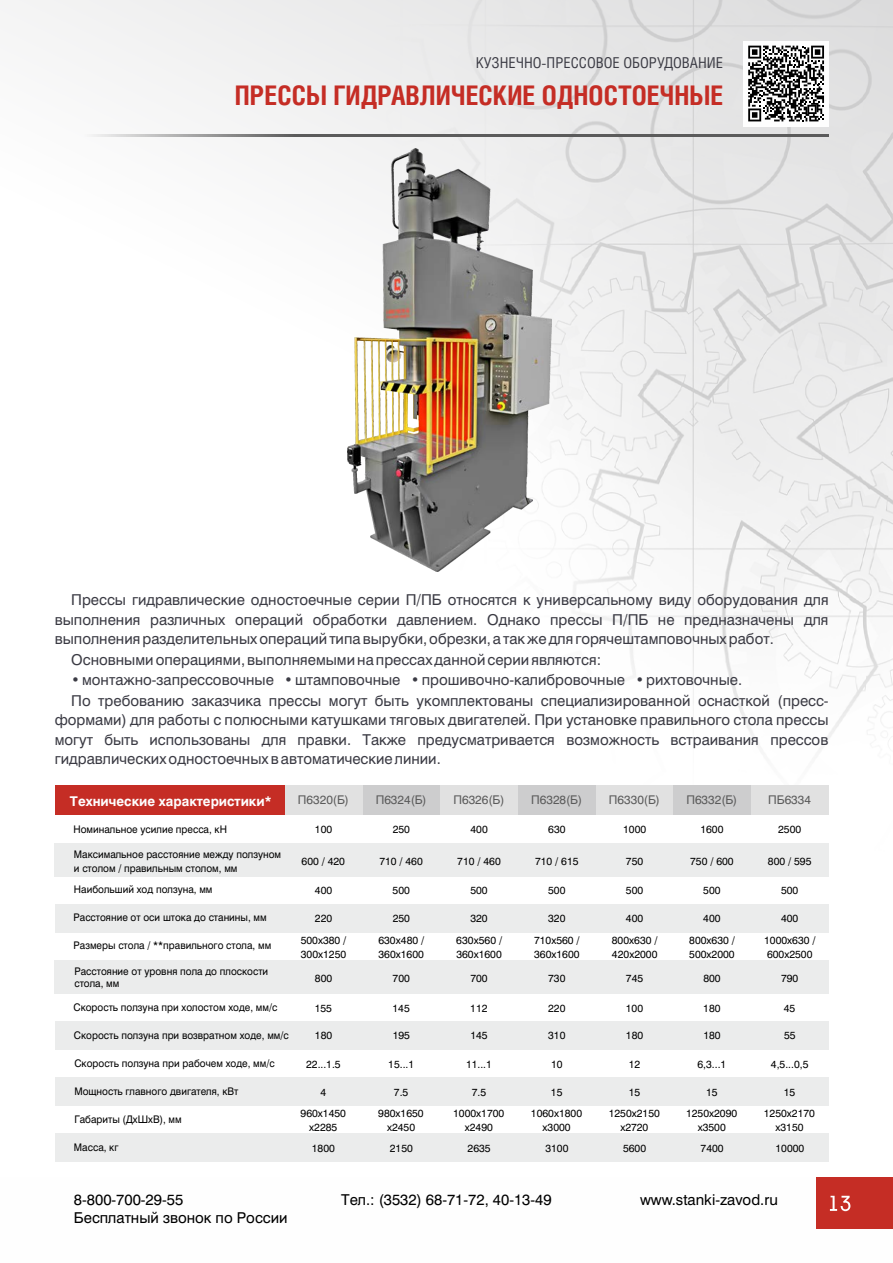
<style>
.page{position:relative;width:893px;height:1263px;background:#fff}
.page>*{position:absolute;margin:0;border:0;box-sizing:border-box;transform-origin:0 0}
.t1{font:700 27px "Helios Cond";color:#c52d25}
.t2{font:15px/19.5px "Swiss 721 BT";color:#3b3b44;text-align:justify}
.t3{font:15px "Swiss 721 BT";color:#000}
.t4{font:15px "Helios Cond";color:#3b3b44}
.t5{font:700 13.5px "Swiss 721 BT";color:#fefefe}
.t6{font:12px "Swiss 721 BT";color:#5b5b5b}
.t7{font:10.5px/21.8px "Swiss 721 BT";color:#000;text-align:center}
.t8{font:10.5px/11.2px "Swiss 721 BT";color:#000;scale:.96 1}
</style>
<div class="page">
<img style="left:0;top:0;width:893px;height:1178px">
<div style="left:816px;top:1178px;width:77px;height:51px;background:#c52d25"></div>
<hr style="left:84px;top:134px;width:745px;height:2px;background:#5b5b5b">
<svg style="left:830px;top:1196px;width:20px;height:15px"></svg>
<div style="left:55px;top:785px;width:230px;height:29px;background:#c52d25"></div>
<div style="left:596px;top:785px;width:77px;height:29px;background:#e1e1e1"></div>
<div style="left:518px;top:785px;width:78px;height:29px;background:#cdcdce"></div>
<div style="left:751px;top:785px;width:78px;height:29px;background:#e1e1e1"></div>
<div style="left:673px;top:785px;width:78px;height:29px;background:#cdcdce"></div>
<div style="left:55px;top:960px;width:298px;height:34px;background:#ebecec"></div>
<div style="left:353px;top:960px;width:95px;height:34px;background:#ebecec"></div>
<div style="left:448px;top:960px;width:95px;height:34px;background:#ebecec"></div>
<div style="left:543px;top:960px;width:95px;height:34px;background:#ebecec"></div>
<div style="left:638px;top:960px;width:95px;height:34px;background:#ebecec"></div>
<div style="left:733px;top:960px;width:96px;height:34px;background:#ebecec"></div>
<div style="left:55px;top:904px;width:774px;height:28px;background:#ebecec"></div>
<div style="left:55px;top:1077px;width:774px;height:28px;background:#ebecec"></div>
<div style="left:55px;top:1133px;width:774px;height:28px;background:#ebecec"></div>
<div style="left:55px;top:1021px;width:774px;height:28px;background:#ebecec"></div>
<div style="left:55px;top:843px;width:298px;height:34px;background:#ebecec"></div>
<div style="left:353px;top:843px;width:95px;height:34px;background:#ebecec"></div>
<div style="left:448px;top:843px;width:95px;height:34px;background:#ebecec"></div>
<div style="left:543px;top:843px;width:95px;height:34px;background:#ebecec"></div>
<div style="left:638px;top:843px;width:95px;height:34px;background:#ebecec"></div>
<div style="left:733px;top:843px;width:96px;height:34px;background:#ebecec"></div>
<div style="left:440px;top:785px;width:78px;height:29px;background:#e1e1e1"></div>
<div style="left:362px;top:785px;width:78px;height:29px;background:#cdcdce"></div>
<div style="left:285px;top:785px;width:77px;height:29px;background:#e1e1e1"></div>
<div style="left:744px;top:41px;width:85px;height:85px;background:#fefefe"></div>
<svg style="left:748px;top:46px;width:76px;height:75px"></svg>
<img style="left:348px;top:149px;width:204px;height:423px">
<p class="t4" style="left:476px;top:56px;width:249px">КУЗНЕЧНО-ПРЕССОВОЕ ОБОРУДОВАНИЕ</p>
<h1 class="t1" style="left:235px;top:83px;width:490px">ПРЕССЫ ГИДРАВЛИЧЕСКИЕ ОДНОСТОЕЧНЫЕ</h1>
<p class="t2" style="left:55px;top:592px;width:775px;text-indent:17px">Прессы гидравлические одностоечные серии П/ПБ относятся к универсальному виду оборудования для выполнения различных операций обработки давлением. Однако прессы П/ПБ не предназначены для выполнения разделительных операций типа вырубки, обрезки, а так же для горячештамповочных работ.</p>
<p class="t2" style="left:71px;top:651px;width:531px">Основными операциями, выполняемыми на прессах данной серии являются:</p>
<p class="t2" style="left:71px;top:671px;width:672px">• монтажно-запрессовочные • штамповочные • прошивочно-калибровочные • рихтовочные.</p>
<p class="t2" style="left:55px;top:692px;width:775px;text-indent:17px">По требованию заказчика прессы могут быть укомплектованы специализированной оснасткой (пресс&shy;формами) для работы с полюсными катушками тяговых двигателей. При установке правильного стола прессы могут быть использованы для правки. Также предусматривается возможность встраивания прессов гидравлических одностоечных в автоматические линии.</p>
<p class="t5" style="left:70px;top:795px;width:203px">Технические характеристики*</p>
<p class="t8" style="left:74px;top:825px;width:161px">Номинальное усилие пресса, кН</p>
<p class="t6" style="left:298px;top:795px;width:52px">П6320(Б)</p>
<p class="t6" style="left:376px;top:795px;width:52px">П6324(Б)</p>
<p class="t6" style="left:453px;top:795px;width:52px">П6326(Б)</p>
<p class="t6" style="left:531px;top:795px;width:52px">П6328(Б)</p>
<p class="t6" style="left:609px;top:795px;width:52px">П6330(Б)</p>
<p class="t6" style="left:686px;top:795px;width:52px">П6332(Б)</p>
<p class="t6" style="left:768px;top:795px;width:44px">ПБ6334</p>
<p class="t7" style="left:315px;top:819px;width:19px">100</p>
<p class="t7" style="left:393px;top:819px;width:19px">250</p>
<p class="t7" style="left:471px;top:819px;width:19px">400</p>
<p class="t7" style="left:548px;top:819px;width:19px">630</p>
<p class="t7" style="left:623px;top:819px;width:25px">1000</p>
<p class="t7" style="left:700px;top:819px;width:25px">1600</p>
<p class="t7" style="left:778px;top:819px;width:25px">2500</p>
<p class="t8" style="left:74px;top:848px;width:217px;line-height:13.6px">Максимальное расстояние между ползуном и столом / правильным столом, мм</p>
<p class="t7" style="left:302px;top:851px;width:45px">600 / 420</p>
<p class="t7" style="left:379px;top:851px;width:45px">710 / 460</p>
<p class="t7" style="left:457px;top:851px;width:45px">710 / 460</p>
<p class="t7" style="left:535px;top:851px;width:45px">710 / 615</p>
<p class="t7" style="left:626px;top:851px;width:19px">750</p>
<p class="t7" style="left:690px;top:851px;width:45px">750 / 600</p>
<p class="t7" style="left:768px;top:851px;width:45px">800 / 595</p>
<p class="t8" style="left:74px;top:885px;width:146px">Наибольший ход ползуна, мм</p>
<p class="t8" style="left:74px;top:913px;width:203px">Расстояние от оси штока до станины, мм</p>
<p class="t8" style="left:74px;top:941px;width:207px">Размеры стола / **правильного стола, мм</p>
<p class="t8" style="left:74px;top:967px;width:203px">Расстояние от уровня пола до плоскости стола, мм</p>
<p class="t8" style="left:74px;top:1003px;width:214px">Скорость ползуна при холостом ходе, мм/с</p>
<p class="t7" style="left:315px;top:881px;width:19px">400</p>
<p class="t7" style="left:301px;top:909px;width:47px">220<br>500x380 /</p>
<p class="t7" style="left:301px;top:944px;width:47px">300x1250</p>
<p class="t7" style="left:315px;top:968px;width:19px">800</p>
<p class="t7" style="left:315px;top:998px;width:19px">155</p>
<p class="t7" style="left:393px;top:881px;width:19px">500</p>
<p class="t7" style="left:378px;top:909px;width:47px">250<br>630x480 /</p>
<p class="t7" style="left:379px;top:944px;width:47px">360x1600</p>
<p class="t7" style="left:393px;top:968px;width:19px">700</p>
<p class="t7" style="left:392px;top:998px;width:19px">145</p>
<p class="t7" style="left:470px;top:881px;width:19px">500</p>
<p class="t7" style="left:456px;top:909px;width:47px">320<br>630x560 /</p>
<p class="t7" style="left:456px;top:944px;width:47px">360x1600</p>
<p class="t7" style="left:470px;top:968px;width:19px">700</p>
<p class="t7" style="left:470px;top:998px;width:19px">112</p>
<p class="t7" style="left:548px;top:881px;width:19px">500</p>
<p class="t7" style="left:534px;top:909px;width:47px">320<br>710x560 /</p>
<p class="t7" style="left:534px;top:944px;width:47px">360x1600</p>
<p class="t7" style="left:548px;top:968px;width:19px">730</p>
<p class="t7" style="left:548px;top:998px;width:19px">220</p>
<p class="t7" style="left:626px;top:881px;width:19px">500</p>
<p class="t7" style="left:612px;top:909px;width:47px">400<br>800x630 /</p>
<p class="t7" style="left:612px;top:944px;width:47px">420x2000</p>
<p class="t7" style="left:626px;top:968px;width:19px">745</p>
<p class="t7" style="left:626px;top:998px;width:19px">100</p>
<p class="t7" style="left:703px;top:881px;width:19px">500</p>
<p class="t7" style="left:689px;top:909px;width:47px">400<br>800x630 /</p>
<p class="t7" style="left:689px;top:944px;width:47px">500x2000</p>
<p class="t7" style="left:703px;top:968px;width:19px">800</p>
<p class="t7" style="left:703px;top:998px;width:19px">180</p>
<p class="t7" style="left:781px;top:881px;width:19px">500</p>
<p class="t7" style="left:764px;top:909px;width:53px">400<br>1000x630 /</p>
<p class="t7" style="left:767px;top:944px;width:47px">600x2500</p>
<p class="t7" style="left:781px;top:968px;width:19px">790</p>
<p class="t7" style="left:784px;top:998px;width:13px">45</p>
<p class="t8" style="left:74px;top:1030px;width:225px">Скорость ползуна при возвратном ходе, мм/с</p>
<p class="t7" style="left:315px;top:1025px;width:19px">180</p>
<p class="t7" style="left:393px;top:1025px;width:19px">195</p>
<p class="t7" style="left:470px;top:1025px;width:19px">145</p>
<p class="t7" style="left:548px;top:1025px;width:19px">310</p>
<p class="t7" style="left:626px;top:1025px;width:19px">180</p>
<p class="t7" style="left:703px;top:1025px;width:19px">180</p>
<p class="t7" style="left:784px;top:1025px;width:13px">55</p>
<p class="t8" style="left:74px;top:1058px;width:210px">Скорость ползуна при рабочем ходе, мм/с</p>
<p class="t8" style="left:74px;top:1086px;width:172px">Мощность главного двигателя, кВт</p>
<p class="t8" style="left:74px;top:1114px;width:113px">Габариты (ДхШхВ), мм</p>
<p class="t8" style="left:74px;top:1142px;width:48px">Масса, кг</p>
<p class="t7" style="left:306px;top:1054px;width:36px">22...1.5</p>
<p class="t7" style="left:301px;top:1082px;width:47px">4<br>960x1450</p>
<p class="t7" style="left:309px;top:1118px;width:30px;line-height:20.9px;text-align:left">x2285<br>1800</p>
<p class="t7" style="left:388px;top:1054px;width:27px">15...1</p>
<p class="t7" style="left:378px;top:1082px;width:47px">7.5<br>980x1650</p>
<p class="t7" style="left:387px;top:1118px;width:30px;line-height:20.9px;text-align:left">x2450<br>2150</p>
<p class="t7" style="left:466px;top:1054px;width:27px">11...1</p>
<p class="t7" style="left:453px;top:1082px;width:53px">7.5<br>1000x1700</p>
<p class="t7" style="left:465px;top:1118px;width:30px;line-height:20.9px;text-align:left">x2490<br>2635</p>
<p class="t7" style="left:551px;top:1054px;width:13px">10</p>
<p class="t7" style="left:531px;top:1082px;width:53px">15<br>1060x1800</p>
<p class="t7" style="left:543px;top:1118px;width:30px;line-height:20.9px;text-align:left">x3000<br>3100</p>
<p class="t7" style="left:629px;top:1054px;width:13px">12</p>
<p class="t7" style="left:609px;top:1082px;width:53px">15<br>1250x2150</p>
<p class="t7" style="left:620px;top:1118px;width:30px;line-height:20.9px;text-align:left">x2720<br>5600</p>
<p class="t7" style="left:697px;top:1054px;width:30px">6,3...1</p>
<p class="t7" style="left:686px;top:1082px;width:53px">15<br>1250x2090</p>
<p class="t7" style="left:698px;top:1118px;width:30px;line-height:20.9px;text-align:left">x3500<br>7400</p>
<p class="t7" style="left:771px;top:1054px;width:39px">4,5...0,5</p>
<p class="t7" style="left:764px;top:1082px;width:53px">15<br>1250x2170</p>
<p class="t7" style="left:775px;top:1118px;width:30px;line-height:20.9px;text-align:left">x3150<br>10000</p>
<p class="t3" style="left:74px;top:1194px;width:111px">8-800-700-29-55</p>
<p class="t3" style="left:341px;top:1194px;width:212px">Тел.: (3532) 68-71-72, 40-13-49</p>
<p class="t3" style="left:640px;top:1194px;width:139px">www.stanki-zavod.ru</p>
<p class="t3" style="left:74px;top:1211px;width:215px">Бесплатный звонок по России</p>
</div>
